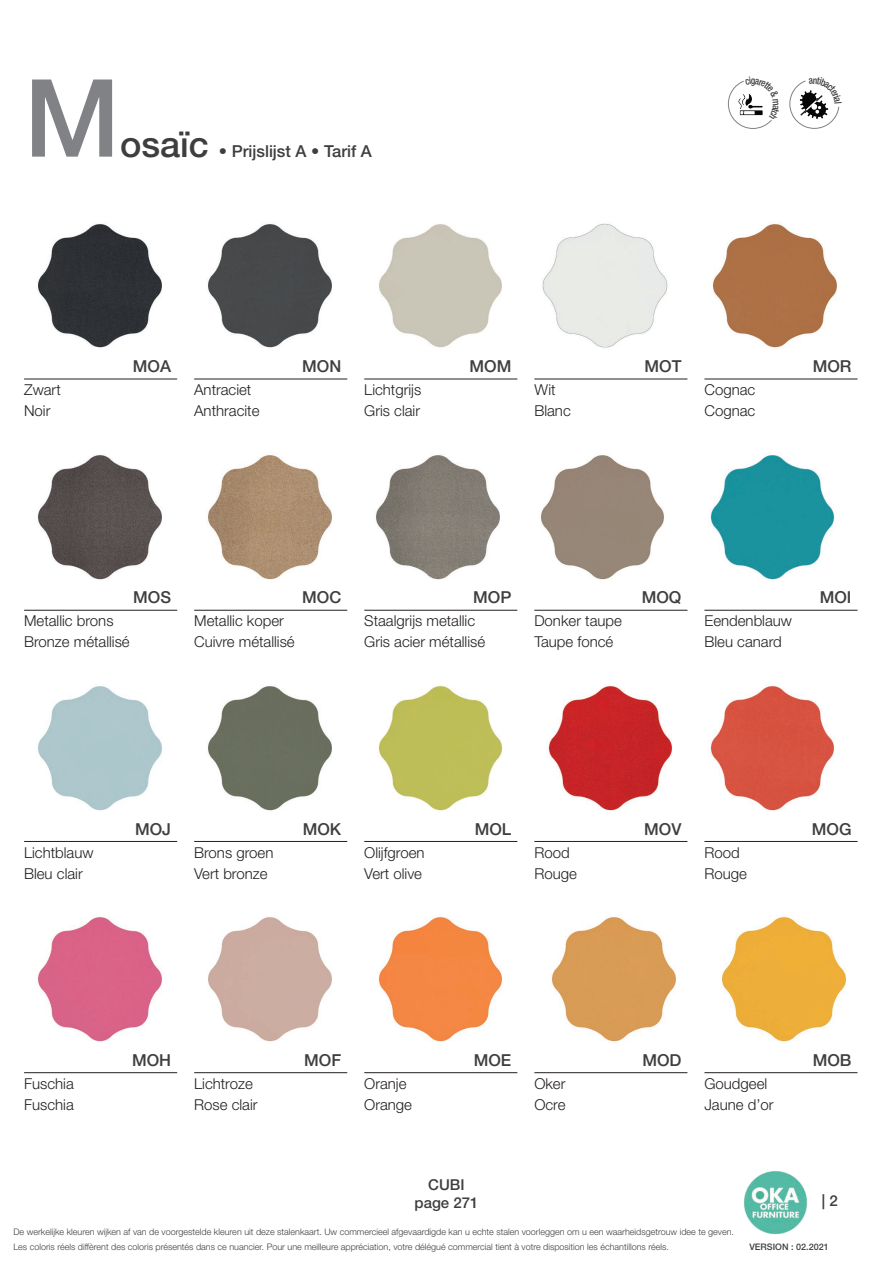
<style>
.page{position:relative;width:893px;height:1263px;background:#fff}
.page>*{position:absolute;margin:0;border:0;box-sizing:border-box;transform-origin:0 0}
.t1{font:500 108px "Helvetica Neue LT Std";color:#808285}
.t2{font:500 16.5px "Helvetica Neue LT Std";color:#3e3e3f}
.t3{font:300 15px "Helvetica Neue LT Std";color:#231f20}
.t4{font:500 15px/18px "Helvetica Neue LT Std";color:#3e3e3f;text-align:center}
.t5{font:300 9px/14.4px "Helvetica Neue LT Std";color:#3e3e3f}
.t6{font:500 9px "Helvetica Neue LT Std";color:#3e3e3f}
.s1{font-size:36px}
</style>
<div class="page">
<img style="left:743px;top:1171px;width:64px;height:64px">
<img style="left:38px;top:224px;width:124px;height:124px">
<img style="left:208px;top:224px;width:124px;height:124px">
<img style="left:379px;top:224px;width:123px;height:124px">
<img style="left:37px;top:455px;width:125px;height:125px">
<img style="left:207px;top:455px;width:125px;height:125px">
<hr style="left:24px;top:379px;width:153px;height:1px;background:#231f20">
<hr style="left:194px;top:379px;width:153px;height:1px;background:#231f20">
<hr style="left:364px;top:379px;width:153px;height:1px;background:#231f20">
<hr style="left:534px;top:379px;width:153px;height:1px;background:#231f20">
<hr style="left:704px;top:379px;width:153px;height:1px;background:#231f20">
<hr style="left:24px;top:610px;width:153px;height:1px;background:#231f20">
<hr style="left:194px;top:610px;width:153px;height:1px;background:#231f20">
<hr style="left:364px;top:610px;width:153px;height:1px;background:#231f20">
<hr style="left:534px;top:610px;width:153px;height:1px;background:#231f20">
<hr style="left:704px;top:610px;width:153px;height:1px;background:#231f20">
<img style="left:208px;top:686px;width:124px;height:125px">
<img style="left:378px;top:686px;width:125px;height:125px">
<img style="left:548px;top:686px;width:125px;height:125px">
<img style="left:38px;top:686px;width:124px;height:125px">
<hr style="left:24px;top:841px;width:153px;height:1px;background:#231f20">
<hr style="left:194px;top:841px;width:153px;height:1px;background:#231f20">
<hr style="left:364px;top:841px;width:153px;height:1px;background:#231f20">
<hr style="left:534px;top:841px;width:153px;height:1px;background:#231f20">
<hr style="left:704px;top:841px;width:153px;height:1px;background:#231f20">
<img style="left:208px;top:917px;width:124px;height:125px">
<img style="left:378px;top:917px;width:125px;height:125px">
<hr style="left:24px;top:1072px;width:153px;height:1px;background:#231f20">
<hr style="left:194px;top:1072px;width:153px;height:1px;background:#231f20">
<hr style="left:364px;top:1072px;width:153px;height:1px;background:#231f20">
<hr style="left:534px;top:1072px;width:153px;height:1px;background:#231f20">
<hr style="left:704px;top:1072px;width:153px;height:1px;background:#231f20">
<img style="left:38px;top:917px;width:124px;height:125px">
<img style="left:551px;top:917px;width:125px;height:125px">
<img style="left:721px;top:916px;width:125px;height:126px">
<img style="left:542px;top:223px;width:126px;height:125px">
<img style="left:712px;top:223px;width:125px;height:125px">
<img style="left:376px;top:455px;width:124px;height:125px">
<img style="left:541px;top:455px;width:123px;height:125px">
<img style="left:710px;top:454px;width:125px;height:126px">
<img style="left:710px;top:686px;width:124px;height:125px">
<svg style="left:728px;top:80px;width:44px;height:49px"></svg>
<svg style="left:789px;top:80px;width:51px;height:49px"></svg>
<p class="t1" style="left:24px;top:54px;width:98px">M</p>
<p class="t2" style="left:120px;top:141px;width:253px"><span class="s1">osaïc</span> • Prijslijst A • Tarif A</p>
<p class="t2" style="left:133px;top:356px;width:40px">MOA</p>
<p class="t2" style="left:302px;top:356px;width:41px">MON</p>
<p class="t2" style="left:469px;top:356px;width:43px">MOM</p>
<p class="t2" style="left:644px;top:356px;width:38px">MOT</p>
<p class="t2" style="left:813px;top:356px;width:40px">MOR</p>
<p class="t3" style="left:24px;top:381px;width:38px">Zwart</p>
<p class="t3" style="left:194px;top:381px;width:59px">Antraciet</p>
<p class="t3" style="left:364px;top:381px;width:58px">Lichtgrijs</p>
<p class="t3" style="left:534px;top:381px;width:23px">Wit</p>
<p class="t3" style="left:704px;top:381px;width:52px">Cognac</p>
<p class="t3" style="left:24px;top:402px;width:28px">Noir</p>
<p class="t3" style="left:194px;top:402px;width:67px">Anthracite</p>
<p class="t3" style="left:364px;top:402px;width:57px">Gris clair</p>
<p class="t3" style="left:534px;top:402px;width:38px">Blanc</p>
<p class="t3" style="left:704px;top:402px;width:52px">Cognac</p>
<p class="t2" style="left:133px;top:588px;width:39px">MOS</p>
<p class="t2" style="left:302px;top:588px;width:41px">MOC</p>
<p class="t2" style="left:473px;top:588px;width:40px">MOP</p>
<p class="t2" style="left:642px;top:588px;width:41px">MOQ</p>
<p class="t2" style="left:820px;top:588px;width:33px">MOI</p>
<p class="t3" style="left:24px;top:612px;width:91px">Metallic brons</p>
<p class="t3" style="left:194px;top:612px;width:91px">Metallic koper</p>
<p class="t3" style="left:364px;top:612px;width:112px">Staalgrijs metallic</p>
<p class="t3" style="left:534px;top:612px;width:89px">Donker taupe</p>
<p class="t3" style="left:704px;top:612px;width:89px">Eendenblauw</p>
<p class="t3" style="left:24px;top:633px;width:107px">Bronze métallisé</p>
<p class="t3" style="left:194px;top:633px;width:102px">Cuivre métallisé</p>
<p class="t3" style="left:364px;top:633px;width:122px">Gris acier métallisé</p>
<p class="t3" style="left:534px;top:633px;width:80px">Taupe foncé</p>
<p class="t3" style="left:704px;top:633px;width:79px">Bleu canard</p>
<p class="t2" style="left:135px;top:819px;width:38px">MOJ</p>
<p class="t2" style="left:303px;top:819px;width:40px">MOK</p>
<p class="t2" style="left:475px;top:819px;width:38px">MOL</p>
<p class="t2" style="left:644px;top:819px;width:39px">MOV</p>
<p class="t2" style="left:812px;top:819px;width:41px">MOG</p>
<p class="t3" style="left:24px;top:843px;width:71px">Lichtblauw</p>
<p class="t3" style="left:194px;top:843px;width:81px">Brons groen</p>
<p class="t3" style="left:364px;top:843px;width:62px">Olijfgroen</p>
<p class="t3" style="left:534px;top:843px;width:37px">Rood</p>
<p class="t3" style="left:704px;top:843px;width:37px">Rood</p>
<p class="t3" style="left:24px;top:864px;width:60px">Bleu clair</p>
<p class="t3" style="left:194px;top:864px;width:75px">Vert bronze</p>
<p class="t3" style="left:364px;top:864px;width:59px">Vert olive</p>
<p class="t3" style="left:534px;top:864px;width:44px">Rouge</p>
<p class="t3" style="left:704px;top:864px;width:44px">Rouge</p>
<p class="t2" style="left:132px;top:1050px;width:41px">MOH</p>
<p class="t2" style="left:304px;top:1050px;width:38px">MOF</p>
<p class="t2" style="left:474px;top:1050px;width:39px">MOE</p>
<p class="t2" style="left:642px;top:1050px;width:41px">MOD</p>
<p class="t2" style="left:813px;top:1050px;width:40px">MOB</p>
<p class="t3" style="left:24px;top:1074px;width:51px">Fuschia</p>
<p class="t3" style="left:194px;top:1074px;width:60px">Lichtroze</p>
<p class="t3" style="left:364px;top:1074px;width:44px">Oranje</p>
<p class="t3" style="left:534px;top:1074px;width:33px">Oker</p>
<p class="t3" style="left:704px;top:1074px;width:64px">Goudgeel</p>
<p class="t3" style="left:24px;top:1095px;width:51px">Fuschia</p>
<p class="t3" style="left:194px;top:1095px;width:65px">Rose clair</p>
<p class="t3" style="left:364px;top:1095px;width:49px">Orange</p>
<p class="t3" style="left:534px;top:1095px;width:33px">Ocre</p>
<p class="t3" style="left:704px;top:1095px;width:71px">Jaune d’or</p>
<p class="t4" style="left:414px;top:1175px;width:65px">CUBI page 271</p>
<p class="t5" style="left:13px;top:1225px;width:722px">De werkelijke kleuren wijken af van de voorgestelde kleuren uit deze stalenkaart. Uw commercieel afgevaardigde kan u echte stalen voorleggen om u een waarheidsgetrouw idee te geven.<br>Les coloris réels diffèrent des coloris présentés dans ce nuancier. Pour une meilleure appréciation, votre délégué commercial tient à votre disposition les échantillons réels.</p>
<p class="t4" style="left:822px;top:1191px;width:17px">| 2</p>
<p class="t6" style="left:749px;top:1242px;width:81px">VERSION : 02.2021</p>
</div>
